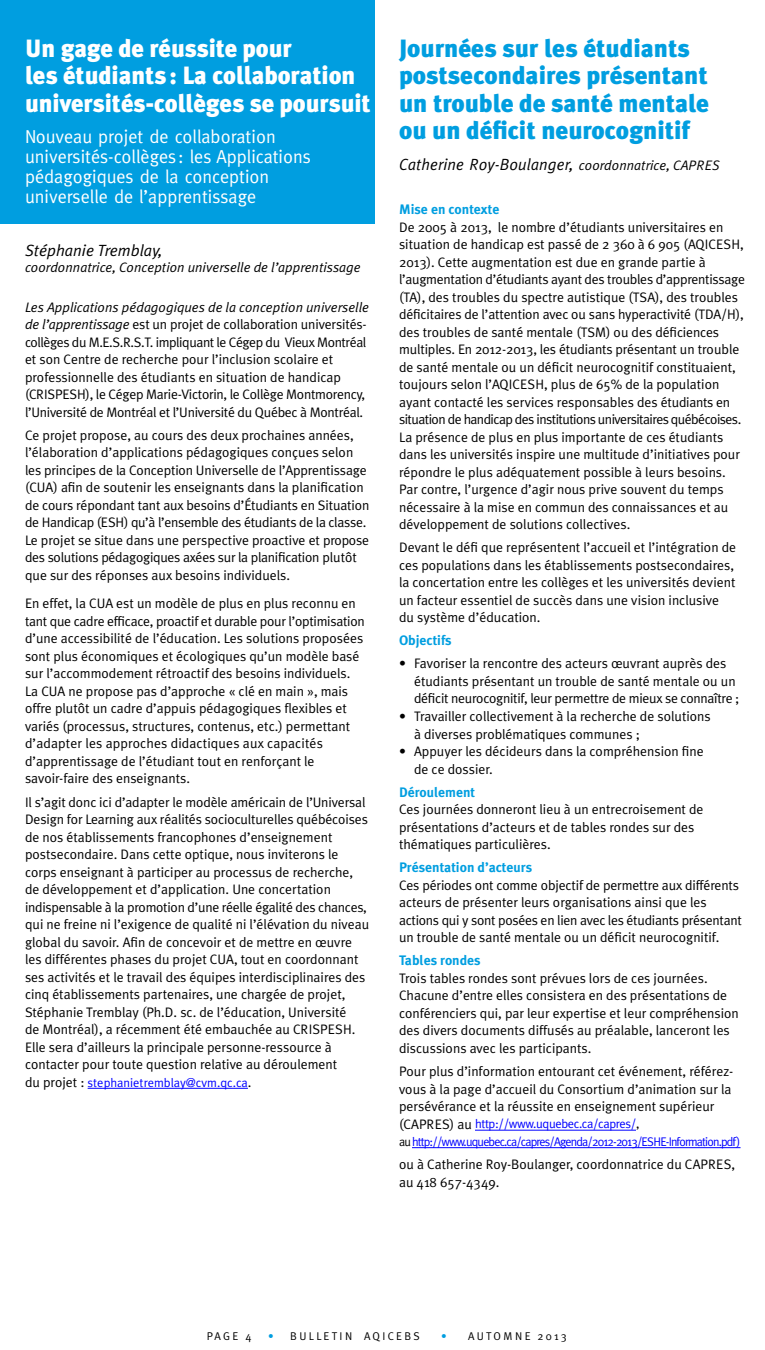
<style>
.page{position:relative;width:765px;height:1350px;background:#fff}
.page>*{position:absolute;margin:0;border:0;box-sizing:border-box;transform-origin:0 0}
.t1{font:900 25px/27.5px "Meta Plus";color:#009ee0}
.t2{font:900 25px/27.5px "Meta Plus";color:#fff}
.t3{font:18.75px/20px "Meta";color:#fff}
.t4{font:italic 16.25px "Meta";letter-spacing:.01em;color:#000}
.t5{font:italic 16.25px "Meta Plus Normal";color:#000}
.t6{font:13.75px/17.5px "Meta Plus Normal";color:#000}
.t7{font:13.75px/17.5px "Meta Plus Normal";letter-spacing:-.02em;color:#000}
.t8{font:700 13.75px "Meta Plus";color:#009ee0}
.t9{font:italic 13.75px "Meta Plus Normal";color:#000}
.t10{font:12.5px/17.5px "Meta Plus Normal";letter-spacing:-.07em;color:#00f}
.t11{font:12.5px "Meta Plus Normal";color:#00f}
.t12{font:11.25px "Meta Plus Normal";letter-spacing:.2em;color:#000}
.s1{font-style:italic}
.s2{font-size:13.75px;color:#000}
.s3{font-family:"Meta Plus Normal";font-size:13.75px}
.s4{color:#000}
.s5{color:#009ee0}
</style>
<div class="page">
<div style="left:0;top:0;width:375px;height:223px;background:#009ee0"></div>
<hr style="left:88px;top:1088px;width:160px;height:1px;background:#00f">
<hr style="left:475px;top:1130px;width:161px;height:1px;background:#00f">
<hr style="left:412px;top:1147px;width:329px;height:1px;background:#00f">
<h1 class="t2" style="left:25px;top:34px;width:347px">Un gage de réussite pour<br>les étudiants : La collaboration universités-collèges se poursuit</h1>
<h2 class="t3" style="left:25px;top:126px;width:288px">Nouveau projet de collaboration universités-collèges: les Applications pédagogiques de la conception universelle de l’apprentissage</h2>
<p class="t5" style="left:25px;top:241px;width:139px">Stéphanie Tremblay,</p>
<p class="t9" style="left:25px;top:259px;width:337px">coordonnatrice, Conception universelle de l’apprentissage</p>
<p class="t7" style="left:25px;top:298px;width:346px"><span class="s1">Les Applications pédagogiques de la conception universelle de l’apprentissage</span> est un projet de collaboration universités&shy;collèges du M.E.S.R.S.T. impliquant le Cégep du Vieux Montréal et son Centre de recherche pour l’inclusion scolaire et professionnelle des étudiants en situation de handicap (CRISPESH), le Cégep Marie-Victorin, le Collège Montmorency, l’Université de Montréal et l’Université du Québec à Montréal.</p>
<p class="t6" style="left:25px;top:426px;width:346px">Ce projet propose, au cours des deux prochaines années, l’élaboration d’applications pédagogiques conçues selon les principes de la Conception Universelle de l’Apprentissage (CUA) afin de soutenir les enseignants dans la planification de cours répondant tant aux besoins d’Étudiants en Situation de Handicap (ESH) qu’à l’ensemble des étudiants de la classe.<br>Le projet se situe dans une perspective proactive et propose des solutions pédagogiques axées sur la planification plutôt que sur des réponses aux besoins individuels.</p>
<p class="t6" style="left:25px;top:595px;width:341px">En effet, la CUA est un modèle de plus en plus reconnu en tant que cadre efficace, proactif et durable pour l’optimisation d’une accessibilité de l’éducation. Les solutions proposées sont plus économiques et écologiques qu’un modèle basé sur l’accommodement rétroactif des besoins individuels.<br>La CUA ne propose pas d’approche « clé en main », mais offre plutôt un cadre d’appuis pédagogiques flexibles et variés (processus, structures, contenus, etc.) permettant d’adapter les approches didactiques aux capacités d’apprentissage de l’étudiant tout en renforçant le savoir-faire des enseignants.</p>
<p class="t6" style="left:25px;top:793px;width:346px">Il s’agit donc ici d’adapter le modèle américain de l’Universal Design for Learning aux réalités socioculturelles québécoises de nos établissements francophones d’enseignement postsecondaire. Dans cette optique, nous inviterons le corps enseignant à participer au processus de recherche, de développement et d’application. Une concertation indispensable à la promotion d’une réelle égalité des chances, qui ne freine ni l’exigence de qualité ni l’élévation du niveau global du savoir. Afin de concevoir et de mettre en œuvre les différentes phases du projet CUA, tout en coordonnant ses activités et le travail des équipes interdisciplinaires des cinq établissements partenaires, une chargée de projet, Stéphanie Tremblay (Ph.D. sc. de l’éducation, Université<br>de Montréal), a récemment été embauchée au CRISPESH.<br>Elle sera d’ailleurs la principale personne-ressource à contacter pour toute question relative au déroulement</p>
<p class="t11" style="left:25px;top:1075px;width:228px"><span class="s2">du projet :</span> stephanietremblay@cvm.qc.ca<span class="s2">.</span></p>
<h1 class="t1" style="left:399px;top:34px;width:312px">Journées sur les étudiants postsecondaires présentant un trouble de santé mentale ou un déficit neurocognitif</h1>
<p class="t4" style="left:399px;top:155px;width:322px">Catherine Roy-Boulanger, <span class="s3">coordonnatrice, CAPRES</span></p>
<p class="t8" style="left:399px;top:201px;width:102px">Mise en contexte</p>
<p class="t6" style="left:399px;top:218px;width:347px">De 2005 à 2013, le nombre d’étudiants universitaires en situation de handicap est passé de 2 360 à 6 905 (AQICESH, 2013). Cette augmentation est due en grande partie à l’augmentation d’étudiants ayant des troubles d’apprentissage (TA), des troubles du spectre autistique (TSA), des troubles déficitaires de l’attention avec ou sans hyperactivité (TDA/H), des troubles de santé mentale (TSM) ou des déficiences multiples. En 2012-2013, les étudiants présentant un trouble de santé mentale ou un déficit neurocognitif constituaient, toujours selon l’AQICESH, plus de 65% de la population ayant contacté les services responsables des étudiants en situation de handicap des institutions universitaires québécoises.<br>La présence de plus en plus importante de ces étudiants dans les universités inspire une multitude d’initiatives pour répondre le plus adéquatement possible à leurs besoins.<br>Par contre, l’urgence d’agir nous prive souvent du temps nécessaire à la mise en commun des connaissances et au développement de solutions collectives.</p>
<p class="t6" style="left:399px;top:539px;width:339px">Devant le défi que représentent l’accueil et l’intégration de ces populations dans les établissements postsecondaires, la concertation entre les collèges et les universités devient un facteur essentiel de succès dans une vision inclusive du système d’éducation.</p>
<p class="t8" style="left:399px;top:633px;width:54px">Objectifs</p>
<p class="t6" style="left:414px;top:655px;width:327px;text-indent:-15px">• Favoriser la rencontre des acteurs œuvrant auprès des étudiants présentant un trouble de santé mentale ou un déficit neurocognitif, leur permettre de mieux se connaître ;</p>
<p class="t6" style="left:414px;top:707px;width:298px;text-indent:-15px">• Travailler collectivement à la recherche de solutions à diverses problématiques communes ;</p>
<p class="t6" style="left:414px;top:742px;width:291px;text-indent:-15px">• Appuyer les décideurs dans la compréhension fine de ce dossier.</p>
<p class="t8" style="left:399px;top:784px;width:78px">Déroulement</p>
<p class="t6" style="left:399px;top:800px;width:306px">Ces journées donneront lieu à un entrecroisement de présentations d’acteurs et de tables rondes sur des thématiques particulières.</p>
<p class="t8" style="left:399px;top:860px;width:135px">Présentation d’acteurs</p>
<p class="t6" style="left:399px;top:876px;width:344px">Ces périodes ont comme objectif de permettre aux différents acteurs de présenter leurs organisations ainsi que les actions qui y sont posées en lien avec les étudiants présentant un trouble de santé mentale ou un déficit neurocognitif.</p>
<p class="t8" style="left:399px;top:953px;width:83px">Tables rondes</p>
<p class="t6" style="left:399px;top:969px;width:341px">Trois tables rondes sont prévues lors de ces journées.<br>Chacune d’entre elles consistera en des présentations de conférenciers qui, par leur expertise et leur compréhension des divers documents diffusés au préalable, lanceront les discussions avec les participants.</p>
<p class="t6" style="left:399px;top:1062px;width:336px">Pour plus d’information entourant cet événement, référez&shy;vous à la page d’accueil du Consortium d’animation sur la persévérance et la réussite en enseignement supérieur</p>
<p class="t10" style="left:399px;top:1115px;width:343px"><span class="s2">(CAPRES) au</span> http://www.uquebec.ca/capres/<span class="s4">,<br>au</span> http://www.uquebec.ca/capres/Agenda/2012-2013/ESHE-Information.pdf)</p>
<p class="t6" style="left:399px;top:1155px;width:338px">ou à Catherine Roy-Boulanger, coordonnatrice du CAPRES, au 418 657-4349.</p>
<p class="t12" style="left:207px;top:1329px;width:46px">PAGE 4</p>
<p class="t12" style="left:268px;top:1329px;width:153px"><span class="s5">•</span> BULLETIN AQICEBS</p>
<p class="t12" style="left:441px;top:1329px;width:127px"><span class="s5">•</span> AUTOMNE 2013</p>
</div>
